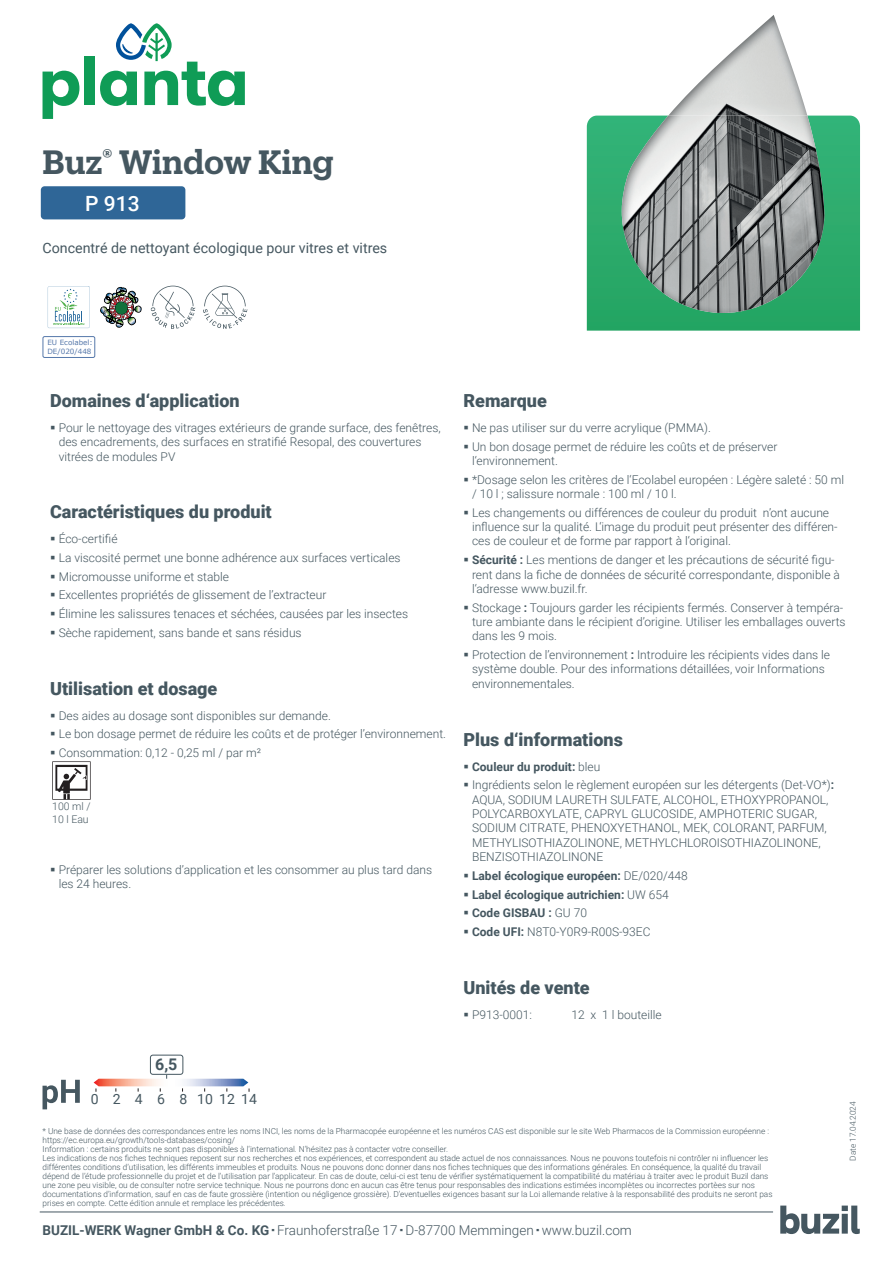
<style>
.page{position:relative;width:893px;height:1263px;background:#fff}
.page>*{position:absolute;margin:0;border:0;box-sizing:border-box;transform-origin:0 0}
.t1{font:600 33px "Produkt";letter-spacing:-.005em;color:#455760}
.t2{font:500 21px "Roboto";color:#fff}
.t3{font:900 18px "Roboto";color:#455760}
.t4{font:700 16.05px "Roboto";color:#455760}
.t5{font:14.25px "Roboto";color:#455760}
.t6{font:13.95px "Roboto";color:#455760}
.t7{font:300 13.5px "Roboto";color:#455760}
.t8{font:300 12px/14.4px "Roboto";color:#455760}
.t9{font:700 12px "Roboto";color:#455760}
.t10{font:300 10.5px/12.6px "Roboto";color:#455760}
.t11{font:300 8.25px/9px "Roboto";color:#455760}
.t12{font:7.2px/8.7px "Verdana";color:#5678aa}
.s1{font-weight:700}
.s2{font-weight:300}
.s3{font-family:"GT America LV";font-weight:700}
</style>
<div class="page">
<svg style="left:46px;top:285px;width:45px;height:45px"></svg>
<svg style="left:48px;top:286px;width:41px;height:42px"></svg>
<svg style="left:101px;top:287px;width:40px;height:40px"></svg>
<svg style="left:151px;top:286px;width:44px;height:43px"></svg>
<svg style="left:203px;top:286px;width:44px;height:43px"></svg>
<hr style="left:40px;top:1212px;width:733px;height:1px;background:#455760">
<svg style="left:43px;top:71px;width:36px;height:48px"></svg>
<div style="left:84px;top:56px;width:11px;height:49px;background:#0f9c56"></div>
<svg style="left:100px;top:23px;width:145px;height:83px"></svg>
<div style="left:41px;top:186px;width:144px;height:33px;background:#2f6697;border-radius:4px"></div>
<svg style="left:52px;top:761px;width:39px;height:39px"></svg>
<svg style="left:43px;top:1080px;width:37px;height:29px"></svg>
<svg style="left:94px;top:1075px;width:156px;height:17px"></svg>
<div style="left:150px;top:1054px;width:33px;height:21px;border:1px solid #455760;border-radius:2px"></div>
<svg style="left:780px;top:1205px;width:80px;height:29px"></svg>
<svg style="left:587px;top:116px;width:273px;height:215px;background:#5d987c"></svg>
<img style="left:668px;top:15px;width:139px;height:101px">
<img style="left:622px;top:116px;width:46px;height:143px">
<div style="left:43px;top:336px;width:52px;height:22px;border:1px solid #5678aa;border-radius:2px"></div>
<h1 class="t1" style="left:43px;top:139px;width:293px">Buz<sup>®</sup> Window King</h1>
<h2 class="t2" style="left:85px;top:189px;width:56px">P 913</h2>
<p class="t5" style="left:43px;top:238px;width:346px">Concentré de nettoyant écologique pour vitres et vitres</p>
<p class="t12" style="left:47px;top:338px;width:47px">EU Ecolabel:<br>DE/020/448</p>
<h3 class="t3" style="left:50px;top:388px;width:191px">Domaines d‘application</h3>
<p class="t8" style="left:59px;top:420px;width:383px;text-indent:-9px">▪ Pour le nettoyage des vitrages extérieurs de grande surface, des fenêtres, des encadrements, des surfaces en stratifié Resopal, des couvertures vitrées de modules PV</p>
<h3 class="t3" style="left:50px;top:499px;width:223px">Caractéristiques du produit</h3>
<p class="t8" style="left:50px;top:531px;width:69px">▪ Éco-certifié</p>
<p class="t8" style="left:50px;top:550px;width:352px">▪ La viscosité permet une bonne adhérence aux surfaces verticales</p>
<p class="t8" style="left:50px;top:569px;width:180px">▪ Micromousse uniforme et stable</p>
<p class="t8" style="left:50px;top:587px;width:278px">▪ Excellentes propriétés de glissement de l’extracteur</p>
<p class="t8" style="left:50px;top:606px;width:359px">▪ Élimine les salissures tenaces et séchées, causées par les insectes</p>
<p class="t8" style="left:50px;top:625px;width:253px">▪ Sèche rapidement, sans bande et sans résidus</p>
<h3 class="t3" style="left:50px;top:675px;width:169px">Utilisation et dosage</h3>
<p class="t8" style="left:50px;top:708px;width:282px">▪ Des aides au dosage sont disponibles sur demande.</p>
<p class="t8" style="left:50px;top:726px;width:397px">▪ Le bon dosage permet de réduire les coûts et de protéger l’environnement.</p>
<p class="t8" style="left:50px;top:745px;width:212px">▪ Consommation: 0,12 - 0,25 ml / par m²</p>
<p class="t10" style="left:52px;top:799px;width:40px">100 ml /<br>10 l Eau</p>
<p class="t8" style="left:59px;top:862px;width:375px;text-indent:-9px">▪ Préparer les solutions d’application et les consommer au plus tard dans les 24 heures.</p>
<h3 class="t4" style="left:155px;top:1052px;width:24px">6,5</h3>
<h3 class="t3" style="left:463px;top:388px;width:85px">Remarque</h3>
<p class="t8" style="left:463px;top:420px;width:249px">▪ Ne pas utiliser sur du verre acrylique (PMMA).</p>
<p class="t8" style="left:472px;top:439px;width:307px;text-indent:-9px">▪ Un bon dosage permet de réduire les coûts et de préserver l‘environnement.</p>
<p class="t8" style="left:472px;top:472px;width:374px;text-indent:-9px">▪ *Dosage selon les critères de l‘Ecolabel européen : Légère saleté : 50 ml / 10 l ; salissure normale : 100 ml / 10 l.</p>
<p class="t8" style="left:472px;top:505px;width:367px;text-indent:-9px">▪ Les changements ou différences de couleur du produit n’ont aucune influence sur la qualité. L‘image du produit peut présenter des différen&shy;ces de couleur et de forme par rapport à l‘original.</p>
<p class="t8" style="left:472px;top:552px;width:369px;text-indent:-9px">▪ <span class="s1">Sécurité :</span> Les mentions de danger et les précautions de sécurité figu&shy;rent dans la fiche de données de sécurité correspondante, disponible à l‘adresse www.buzil.fr.</p>
<p class="t8" style="left:472px;top:600px;width:375px;text-indent:-9px">▪ Stockage <span class="s1">:</span> Toujours garder les récipients fermés. Conserver à tempéra&shy;ture ambiante dans le récipient d’origine. Utiliser les emballages ouverts dans les 9 mois.</p>
<p class="t8" style="left:472px;top:647px;width:360px;text-indent:-9px">▪ Protection de l’environnement <span class="s1">:</span> Introduire les récipients vides dans le système double. Pour des informations détaillées, voir Informations environnementales.</p>
<h3 class="t3" style="left:463px;top:726px;width:161px">Plus d‘informations</h3>
<p class="t9" style="left:463px;top:758px;width:138px">▪ Couleur du produit: <span class="s2">bleu</span></p>
<p class="t8" style="left:472px;top:777px;width:364px;text-indent:-9px">▪ Ingrédients selon le règlement européen sur les détergents (Det-VO*)<span class="s1">:<br></span>AQUA, SODIUM LAURETH SULFATE, ALCOHOL, ETHOXYPROPANOL, POLYCARBOXYLATE, CAPRYL GLUCOSIDE, AMPHOTERIC SUGAR, SODIUM CITRATE, PHENOXYETHANOL, MEK, COLORANT, PARFUM, METHYLISOTHIAZOLINONE, METHYLCHLOROISOTHIAZOLINONE, BENZISOTHIAZOLINONE</p>
<p class="t9" style="left:463px;top:867px;width:226px">▪ Label écologique européen: <span class="s2">DE/020/448</span></p>
<p class="t9" style="left:463px;top:886px;width:207px">▪ Label écologique autrichien: <span class="s2">UW 654</span></p>
<p class="t9" style="left:463px;top:904px;width:125px">▪ Code GISBAU : <span class="s2">GU 70</span></p>
<p class="t8" style="left:463px;top:924px;width:188px">▪ <span class="s1">Code UFI:</span> N8T0-Y0R9-R00S-93EC</p>
<h3 class="t3" style="left:463px;top:975px;width:128px">Unités de vente</h3>
<p class="t8" style="left:463px;top:1007px;width:70px">▪ P913-0001:</p>
<p class="t8" style="left:571px;top:1007px;width:92px">12 x 1 l bouteille</p>
<p class="t6" style="left:91px;top:1089px;width:168px">0 2 4 6 8 101214</p>
<p class="t11" style="left:43px;top:1126px;width:731px">* Une base de données des correspondances entre les noms INCI, les noms de la Pharmacopée européenne et les numéros CAS est disponible sur le site Web Pharmacos de la Commission européenne : https://ec.europa.eu/growth/tools-databases/cosing/<br>Information : certains produits ne sont pas disponibles à l‘international. N‘hésitez pas à contacter votre conseiller.<br>Les indications de nos fiches techniques reposent sur nos recherches et nos expériences, et correspondent au stade actuel de nos connaissances. Nous ne pouvons toutefois ni contrôler ni influencer les différentes conditions d’utilisation, les différents immeubles et produits. Nous ne pouvons donc donner dans nos fiches techniques que des informations générales. En conséquence, la qualité du travail dépend de l’étude professionnelle du projet et de l’utilisation par l’applicateur. En cas de doute, celui-ci est tenu de vérifier systématiquement la compatibilité du matériau à traiter avec le produit Buzil dans une zone peu visible, ou de consulter notre service technique. Nous ne pourrons donc en aucun cas être tenus pour responsables des indications estimées incomplètes ou incorrectes portèes sur nos documentations d’information, sauf en cas de faute grossière (intention ou négligence grossière). D’eventuelles exigences basant sur la Loi allemande relative à la responsabilité des produits ne seront pas prises en compte. Cette édition annule et remplace les précédentes.</p>
<p class="t7" style="left:43px;top:1221px;width:591px"><span class="s1">BUZIL-WERK Wagner GmbH &amp; Co. KG</span> <span class="s3">·</span> Fraunhoferstraße 17 <span class="s3">·</span> D-87700 Memmingen <span class="s3">·</span> www.buzil.com</p>
<p class="t11" style="left:848px;top:1161px;width:61px;rotate:-90deg">Date 17.04.2024</p>
</div>
